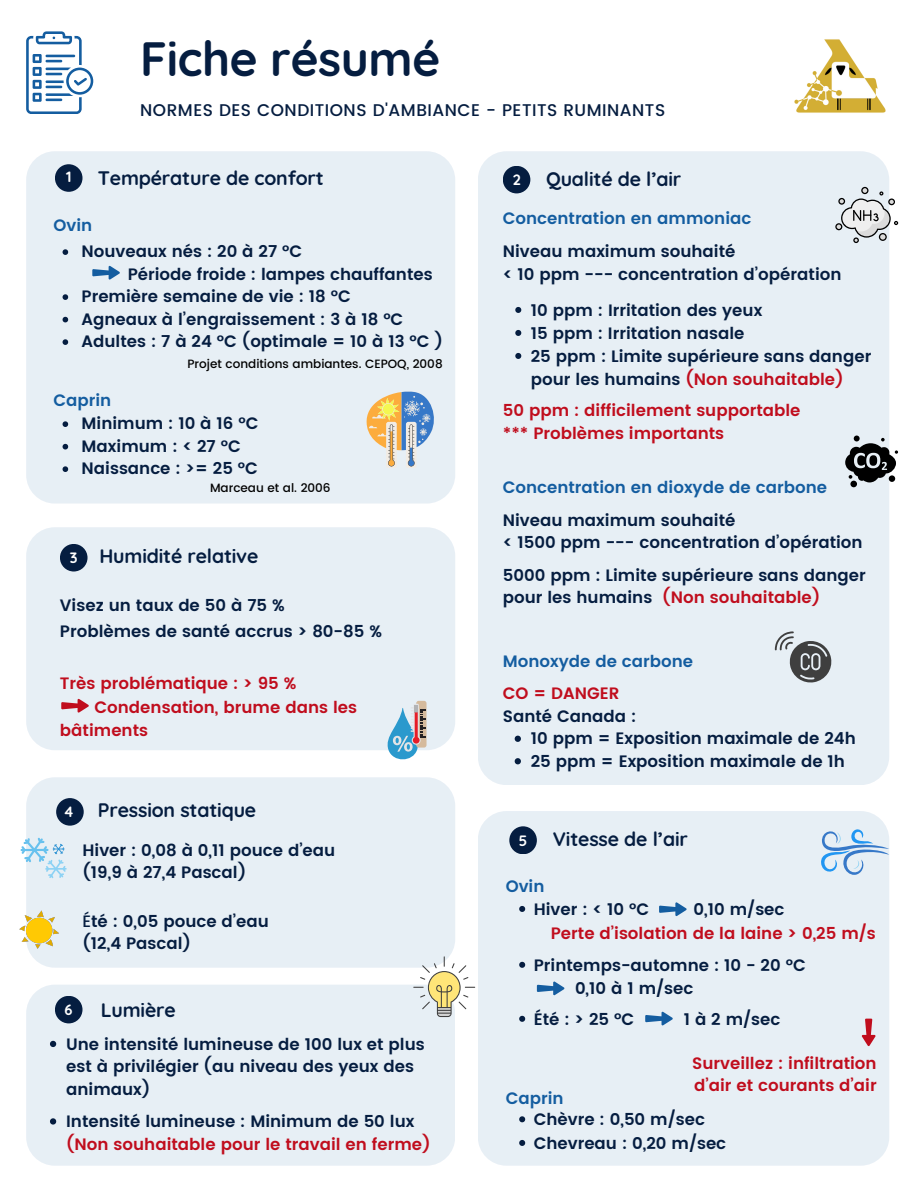
<style>
.page{position:relative;width:918px;height:1188px;background:#fff}
.page>*{position:absolute;margin:0;border:0;box-sizing:border-box;transform-origin:0 0}
.t1{font:700 48px "Quicksand";letter-spacing:-.01em;color:#051d40}
.t2{font:700 19.5px "Quicksand";letter-spacing:-.01em;color:#051d40}
.t3{font:500 16.95px "Poppins";letter-spacing:.03em;color:#051d40}
.t4{font:600 16.5px/22.5px "Poppins";color:#051d40}
.t5{font:600 16.5px/22.5px "Poppins";color:#c00d1d}
.t6{font:600 16.5px "Poppins";color:#145da0}
.t7{font:700 14.85px "Quicksand";color:#fff}
.t8{font:500 12px "Poppins";color:#000}
.s1{font-weight:500}
.s2{color:#051d40}
.s3{color:#c00d1d}
</style>
<div class="page">
<div style="left:478px;top:151px;width:411px;height:634px;background:#e7eff5;border-radius:29px"></div>
<div style="left:26px;top:527px;width:429px;height:223px;background:#e7eff5;border-radius:29px"></div>
<div style="left:26px;top:777px;width:429px;height:191px;background:#e7eff5;border-radius:29px"></div>
<div style="left:478px;top:811px;width:411px;height:355px;background:#e7eff5;border-radius:29px"></div>
<svg style="left:519px;top:906px;width:6px;height:6px"></svg>
<svg style="left:519px;top:962px;width:6px;height:6px"></svg>
<svg style="left:519px;top:1016px;width:6px;height:6px"></svg>
<svg style="left:519px;top:1116px;width:6px;height:6px"></svg>
<svg style="left:519px;top:1140px;width:6px;height:6px"></svg>
<div style="left:503px;top:166px;width:27px;height:27px;background:#051d40;border-radius:50%"></div>
<div style="left:60px;top:544px;width:28px;height:28px;background:#051d40;border-radius:50%"></div>
<div style="left:56px;top:798px;width:28px;height:28px;background:#051d40;border-radius:50%"></div>
<div style="left:509px;top:826px;width:28px;height:28px;background:#051d40;border-radius:50%"></div>
<svg style="left:387px;top:701px;width:40px;height:59px"></svg>
<svg style="left:515px;top:307px;width:6px;height:6px"></svg>
<svg style="left:515px;top:330px;width:6px;height:6px"></svg>
<svg style="left:515px;top:353px;width:6px;height:6px"></svg>
<svg style="left:835px;top:187px;width:63px;height:56px"></svg>
<svg style="left:845px;top:436px;width:53px;height:51px"></svg>
<svg style="left:21px;top:838px;width:46px;height:40px"></svg>
<img style="left:19px;top:910px;width:40px;height:41px">
<svg style="left:821px;top:827px;width:68px;height:48px"></svg>
<svg style="left:659px;top:902px;width:28px;height:14px"></svg>
<svg style="left:645px;top:1011px;width:28px;height:15px"></svg>
<svg style="left:537px;top:981px;width:28px;height:15px"></svg>
<svg style="left:775px;top:631px;width:57px;height:52px"></svg>
<svg style="left:515px;top:736px;width:6px;height:6px"></svg>
<svg style="left:515px;top:758px;width:6px;height:6px"></svg>
<svg style="left:61px;top:699px;width:28px;height:14px"></svg>
<svg style="left:862px;top:1019px;width:14px;height:27px"></svg>
<svg style="left:26px;top:31px;width:67px;height:83px"></svg>
<img style="left:794px;top:39px;width:92px;height:74px">
<div style="left:26px;top:985px;width:429px;height:181px;background:#e7eff5;border-radius:29px"></div>
<svg style="left:50px;top:1041px;width:6px;height:6px"></svg>
<svg style="left:50px;top:1118px;width:6px;height:7px"></svg>
<svg style="left:413px;top:956px;width:62px;height:61px"></svg>
<div style="left:55px;top:996px;width:28px;height:27px;background:#051d40;border-radius:50%"></div>
<div style="left:26px;top:151px;width:429px;height:353px;background:#e7eff5;border-radius:29px"></div>
<div style="left:55px;top:164px;width:28px;height:28px;background:#051d40;border-radius:50%"></div>
<svg style="left:366px;top:391px;width:68px;height:77px"></svg>
<svg style="left:63px;top:249px;width:5px;height:6px"></svg>
<svg style="left:63px;top:294px;width:5px;height:6px"></svg>
<svg style="left:63px;top:317px;width:5px;height:5px"></svg>
<svg style="left:63px;top:339px;width:5px;height:6px"></svg>
<svg style="left:63px;top:421px;width:5px;height:6px"></svg>
<svg style="left:63px;top:444px;width:5px;height:5px"></svg>
<svg style="left:63px;top:466px;width:5px;height:6px"></svg>
<svg style="left:92px;top:266px;width:28px;height:14px"></svg>
<p class="t7" style="left:66px;top:168px;width:7px">1</p>
<p class="t1" style="left:140px;top:28px;width:302px">Fiche résumé</p>
<h2 class="t3" style="left:140px;top:101px;width:527px">NORMES DES CONDITIONS D'AMBIANCE - PETITS RUMINANTS</h2>
<h4 class="t2" style="left:98px;top:166px;width:227px">Température de confort</h4>
<p class="t7" style="left:513px;top:170px;width:9px">2</p>
<p class="t2" style="left:546px;top:166px;width:137px">Qualité de l’air</p>
<h4 class="t6" style="left:54px;top:216px;width:40px">Ovin</h4>
<p class="t4" style="left:82px;top:240px;width:222px">Nouveaux nés : 20 à 27 °C</p>
<h4 class="t4" style="left:128px;top:263px;width:307px">Période froide : lampes chauffantes</h4>
<h4 class="t4" style="left:82px;top:285px;width:271px">Première semaine de vie : 18 °C</h4>
<h4 class="t4" style="left:82px;top:308px;width:323px">Agneaux à l’engraissement : 3 à 18 °C</h4>
<p class="t4" style="left:82px;top:330px;width:363px">Adultes : 7 à 24 °C (optimale = 10 à 13 °C )</p>
<p class="t6" style="left:54px;top:390px;width:59px">Caprin</p>
<h2 class="t8" style="left:188px;top:357px;width:257px">Projet conditions ambiantes. CEPOQ, 2008</h2>
<p class="t4" style="left:82px;top:412px;width:178px">Minimum : 10 à 16 °C</p>
<p class="t4" style="left:82px;top:435px;width:161px">Maximum : &lt; 27 °C</p>
<p class="t4" style="left:82px;top:457px;width:178px">Naissance : &gt;= 25 °C</p>
<h2 class="t7" style="left:70px;top:548px;width:9px">3</h2>
<p class="t8" style="left:210px;top:481px;width:122px">Marceau et al. 2006</p>
<h2 class="t2" style="left:99px;top:544px;width:161px">Humidité relative</h2>
<p class="t4" style="left:60px;top:594px;width:226px">Visez un taux de 50 à 75 %</p>
<p class="t4" style="left:60px;top:620px;width:324px">Problèmes de santé accrus &gt; 80-85 %</p>
<p class="t5" style="left:60px;top:672px;width:238px">Très problématique : &gt; 95 %</p>
<p class="t5" style="left:60px;top:696px;width:299px;text-indent:35px">Condensation, brume dans les bâtiments</p>
<p class="t7" style="left:63px;top:802px;width:12px">4</p>
<h4 class="t2" style="left:98px;top:797px;width:160px">Pression statique</h4>
<h4 class="t4" style="left:83px;top:839px;width:254px">Hiver : 0,08 à 0,11 pouce d’eau (19,9 à 27,4 Pascal)</h4>
<p class="t4" style="left:83px;top:910px;width:188px"><span class="s1">É</span>té : 0,05 pouce d’eau (12,4 Pascal)</p>
<p class="t7" style="left:65px;top:1000px;width:10px">6</p>
<p class="t2" style="left:101px;top:998px;width:77px">Lumière</p>
<h4 class="t4" style="left:66px;top:1033px;width:360px">Une intensité lumineuse de 100 lux et plus est à privilégier (au niveau des yeux des animaux)</h4>
<p class="t5" style="left:66px;top:1110px;width:366px"><span class="s2">Intensité lumineuse : Minimum de 50 lux </span>(Non souhaitable pour le travail en ferme)</p>
<h4 class="t6" style="left:503px;top:209px;width:250px">Concentration en ammoniac</h4>
<p class="t4" style="left:503px;top:241px;width:234px">Niveau maximum souhaité</p>
<p class="t4" style="left:503px;top:264px;width:340px">&lt; 10 ppm --- concentration d’opération</p>
<p class="t4" style="left:531px;top:299px;width:233px">10 ppm : Irritation des yeux</p>
<p class="t4" style="left:531px;top:322px;width:215px">15 ppm : Irritation nasale</p>
<p class="t4" style="left:531px;top:345px;width:342px;line-height:23px">25 ppm : Limite supérieure sans danger pour les humains <span class="s3">(Non souhaitable)</span></p>
<p class="t5" style="left:503px;top:399px;width:299px;line-height:23px">50 ppm : difficilement supportable *** Problèmes importants</p>
<p class="t6" style="left:503px;top:478px;width:326px">Concentration en dioxyde de carbone</p>
<p class="t4" style="left:503px;top:509px;width:361px">Niveau maximum souhaité<br>&lt; 1500 ppm --- concentration d’opération</p>
<p class="t4" style="left:503px;top:564px;width:364px">5000 ppm : Limite supérieure sans danger pour les humains <span class="s3">(Non souhaitable)</span></p>
<p class="t6" style="left:503px;top:652px;width:192px">Monoxyde de carbone</p>
<p class="t4" style="left:503px;top:682px;width:135px"><span class="s3">CO = DANGER<br></span>Santé Canada :</p>
<p class="t4" style="left:531px;top:727px;width:327px">10 ppm = Exposition maximale de 24h</p>
<h2 class="t4" style="left:531px;top:750px;width:316px">25 ppm = Exposition maximale de 1h</h2>
<h4 class="t7" style="left:519px;top:831px;width:10px">5</h4>
<h4 class="t2" style="left:553px;top:826px;width:137px">Vitesse de l’air</h4>
<p class="t6" style="left:506px;top:877px;width:40px">Ovin</p>
<h1 class="t4" style="left:534px;top:898px;width:117px">Hiver : &lt; 10 °C</h1>
<h1 class="t4" style="left:694px;top:898px;width:92px">0,10 m/sec</h1>
<h3 class="t4" style="left:534px;top:954px;width:273px">Printemps-automne : 10 - 20 °C</h3>
<p class="t4" style="left:575px;top:977px;width:120px">0,10 à 1 m/sec</p>
<p class="t4" style="left:534px;top:1008px;width:102px">Été : &gt; 25 ºC</p>
<p class="t4" style="left:684px;top:1008px;width:98px">1 à 2 m/sec</p>
<p class="t5" style="left:551px;top:922px;width:326px">Perte d’isolation de la laine &gt; 0,25 m/s</p>
<p class="t5" style="left:692px;top:1052px;width:186px">Surveillez : infiltration d’air et courants d’air</p>
<h2 class="t6" style="left:506px;top:1089px;width:59px">Caprin</h2>
<p class="t4" style="left:534px;top:1108px;width:173px">Chèvre : 0,50 m/sec</p>
<p class="t4" style="left:534px;top:1132px;width:194px">Chevreau : 0,20 m/sec</p>
</div>
